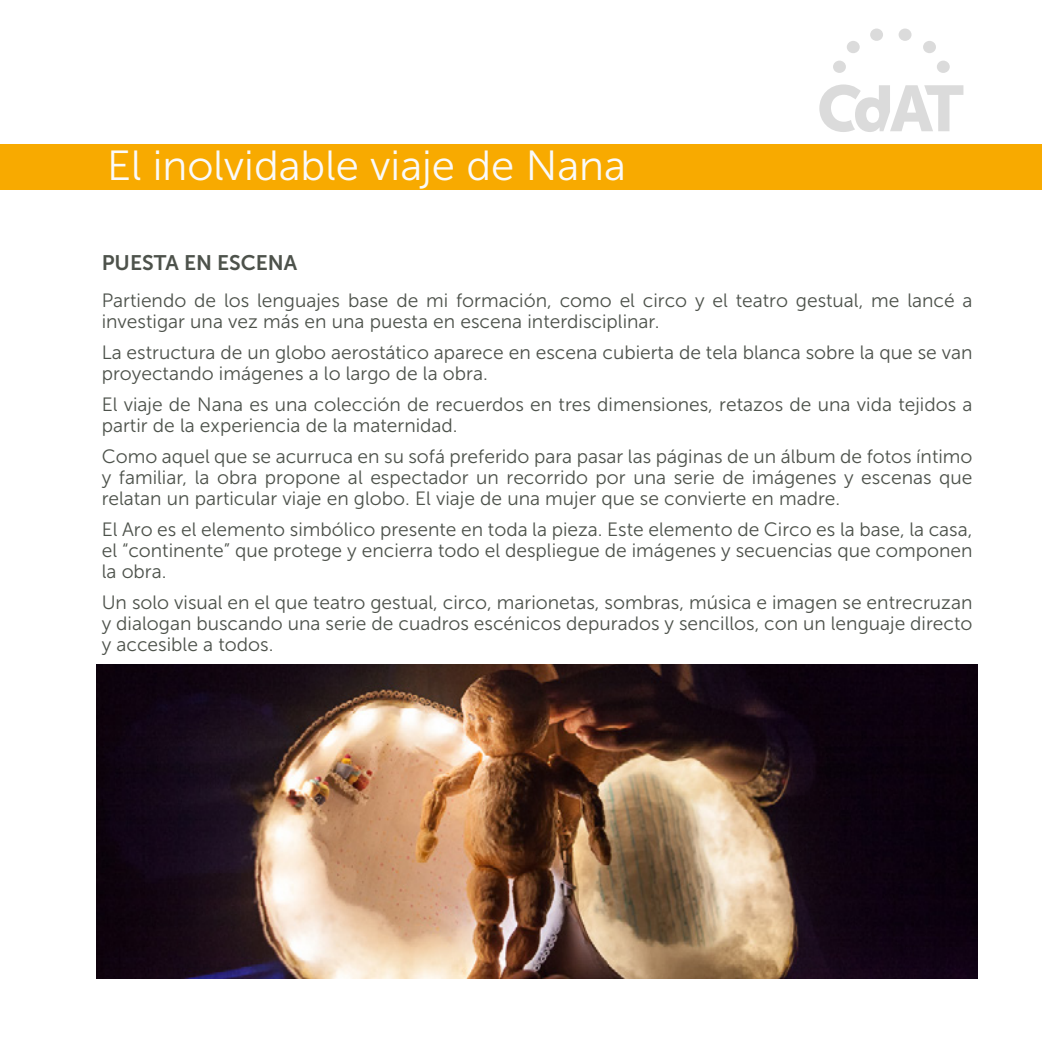
<style>
.page{position:relative;width:1042px;height:1042px;background:#fff}
.page>*{position:absolute;margin:0;border:0;box-sizing:border-box;transform-origin:0 0}
.t1{font:42px "Museo Sans 300";color:#fafafa}
.t2{font:21px "Museo Sans 700";color:#4d524b}
.t3{font:19.25px/21px "Museo Sans 300";color:#4d524b}
</style>
<div class="page">
<div style="left:0;top:144px;width:1042px;height:46px;background:#f8aa00"></div>
<svg style="left:819px;top:84px;width:144px;height:48px"></svg>
<div style="left:833px;top:61px;width:13px;height:12px;background:#dbdbdb;border-radius:50%"></div>
<div style="left:937px;top:61px;width:13px;height:12px;background:#dbdbdb;border-radius:50%"></div>
<div style="left:847px;top:41px;width:13px;height:12px;background:#dbdbdb;border-radius:50%"></div>
<div style="left:923px;top:41px;width:13px;height:12px;background:#dbdbdb;border-radius:50%"></div>
<div style="left:870px;top:29px;width:13px;height:12px;background:#dbdbdb;border-radius:50%"></div>
<div style="left:898px;top:29px;width:13px;height:12px;background:#dbdbdb;border-radius:50%"></div>
<img style="left:97px;top:665px;width:880px;height:314px">
<h1 class="t1" style="left:107px;top:143px;width:520px">El inolvidable viaje de Nana</h1>
<p class="t2" style="left:102px;top:251px;width:197px">PUESTA EN ESCENA</p>
<p class="t3" style="left:102px;top:290px;width:872px">Partiendo de los lenguajes base de mi formación, como el circo y el teatro gestual, me lancé a investigar una vez más en una puesta en escena interdisciplinar.</p>
<p class="t3" style="left:102px;top:342px;width:872px">La estructura de un globo aerostático aparece en escena cubierta de tela blanca sobre la que se van proyectando imágenes a lo largo de la obra.</p>
<p class="t3" style="left:102px;top:394px;width:872px">El viaje de Nana es una colección de recuerdos en tres dimensiones, retazos de una vida tejidos a partir de la experiencia de la maternidad.</p>
<p class="t3" style="left:102px;top:446px;width:872px;text-align:justify">Como aquel que se acurruca en su sofá preferido para pasar las páginas de un álbum de fotos íntimo y familiar, la obra propone al espectador un recorrido por una serie de imágenes y escenas que relatan un particular viaje en globo. El viaje de una mujer que se convierte en madre.</p>
<p class="t3" style="left:102px;top:519px;width:872px;text-align:justify">El Aro es el elemento simbólico presente en toda la pieza. Este elemento de Circo es la base, la casa, el “continente” que protege y encierra todo el despliegue de imágenes y secuencias que componen la obra.</p>
<p class="t3" style="left:102px;top:592px;width:872px;text-align:justify">Un solo visual en el que teatro gestual, circo, marionetas, sombras, música e imagen se entrecruzan y dialogan buscando una serie de cuadros escénicos depurados y sencillos, con un lenguaje directo y accesible a todos.</p>
</div>
